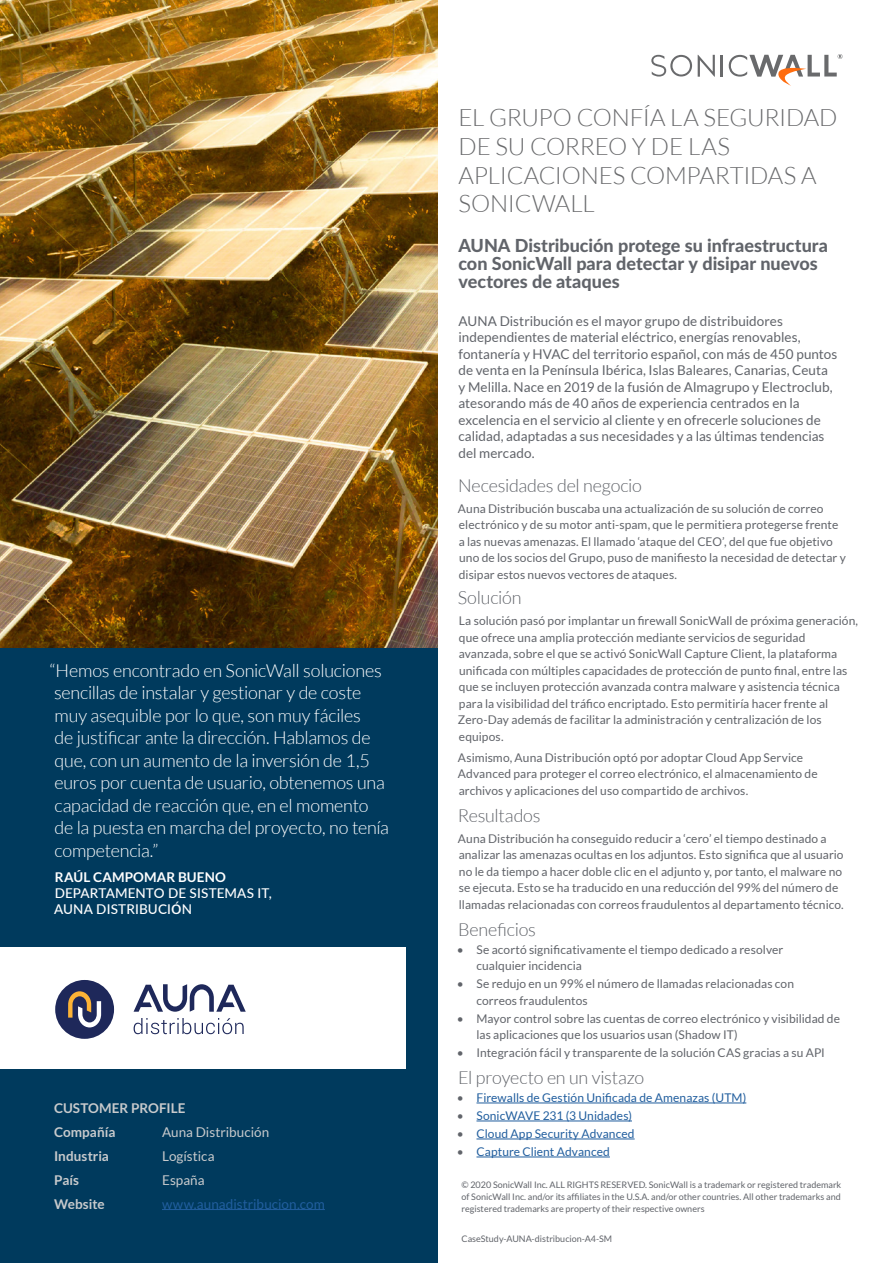
<style>
.page{position:relative;width:893px;height:1263px;background:#fff}
.page>*{position:absolute;margin:0;border:0;box-sizing:border-box;transform-origin:0 0}
.t1{font:300 24px/28.8px "Lato";letter-spacing:-.01em;color:#696a6c}
.t2{font:300 18px/22.5px "Lato";letter-spacing:-.01em;color:#fff}
.t3{font:800 18px/18px "Lato";color:#61646a}
.t4{font:300 18px "Lato";letter-spacing:-.015em;color:#61646a}
.t5{font:13.5px/16.5px "Lato";color:#61646a}
.t6{font:700 13.5px/24px "Lato";letter-spacing:.005em;color:#c8cacc}
.t7{font:500 13.5px/16.2px "Lato";letter-spacing:.01em;color:#fff}
.t8{font:13.5px "Lato";color:#c8cacc}
.t9{font:13.5px "Lato";color:#215e9e}
.t10{font:700 13.5px "Lato";letter-spacing:.01em;color:#fff}
.t11{font:12px/16.5px "Lato";letter-spacing:.005em;color:#61646a}
.t12{font:12px "Lato";letter-spacing:.01em;color:#215e9e}
.t13{font:9px/12px "Lato";color:#61646a;text-align:justify}
.s1{font-family:"Nunito Sans";font-weight:700}
.s2{color:#61646a}
</style>
<div class="page">
<img style="left:0;top:0;width:437px;height:648px">
<hr style="left:476px;top:1102px;width:270px;height:1px;background:#215e9e">
<hr style="left:476px;top:1120px;width:156px;height:1px;background:#215e9e">
<hr style="left:476px;top:1138px;width:159px;height:1px;background:#215e9e">
<hr style="left:476px;top:1156px;width:134px;height:1px;background:#215e9e">
<div style="left:0;top:648px;width:437px;height:615px;background:#003a5d"></div>
<hr style="left:162px;top:1209px;width:163px;height:1px;background:#215e9e">
<div style="left:0;top:947px;width:405px;height:122px;background:#fff"></div>
<svg style="left:698px;top:55px;width:17px;height:22px"></svg>
<hr style="left:721px;top:55px;width:2px;height:22px;background:#696a6c">
<svg style="left:651px;top:55px;width:41px;height:22px"></svg>
<svg style="left:729px;top:54px;width:113px;height:32px"></svg>
<div style="left:55px;top:980px;width:59px;height:59px;background:#1e285a;border-radius:50%"></div>
<svg style="left:68px;top:991px;width:33px;height:36px"></svg>
<svg style="left:134px;top:984px;width:112px;height:28px"></svg>
<svg style="left:134px;top:1018px;width:110px;height:16px"></svg>
<p class="t2" style="left:49px;top:659px;width:341px">“Hemos encontrado en SonicWall soluciones sencillas de instalar y gestionar y de coste muy asequible por lo que, son muy fáciles<br>de justificar ante la dirección. Hablamos de que, con un aumento de la inversión de 1,5 euros por cuenta de usuario, obtenemos una capacidad de reacción que, en el momento<br>de la puesta en marcha del proyecto, no tenía competencia.”</p>
<p class="t10" style="left:55px;top:869px;width:172px">RAÚL CAMPOMAR BUENO</p>
<p class="t7" style="left:54px;top:885px;width:219px">DEPARTAMENTO DE SISTEMAS IT,<br>AUNA DISTRIBUCI<span class="s1">Ó</span>N</p>
<p class="t6" style="left:54px;top:1095px;width:133px">CUSTOMER PROFILE<br>Compañía</p>
<p class="t8" style="left:162px;top:1124px;width:109px">Auna Distribución</p>
<p class="t6" style="left:54px;top:1143px;width:57px">Industria</p>
<p class="t8" style="left:162px;top:1148px;width:54px">Logística</p>
<p class="t6" style="left:54px;top:1167px;width:27px">País</p>
<p class="t8" style="left:162px;top:1172px;width:44px">España</p>
<p class="t6" style="left:54px;top:1191px;width:52px">Website</p>
<p class="t9" style="left:162px;top:1196px;width:164px">www.aunadistribucion.com</p>
<h1 class="t1" style="left:458px;top:103px;width:380px">EL GRUPO CONFÍA LA SEGURIDAD<br>DE SU CORREO Y DE LAS<br>APLICACIONES COMPARTIDAS A<br>SONICWALL</h1>
<h2 class="t3" style="left:458px;top:236px;width:371px">AUNA Distribución protege su infraestructura con SonicWall para detectar y disipar nuevos vectores de ataques</h2>
<p class="t5" style="left:458px;top:312px;width:380px">AUNA Distribución es el mayor grupo de distribuidores independientes de material eléctrico, energías renovables, fontanería y HVAC del territorio español, con más de 450 puntos de venta en la Península Ibérica, Islas Baleares, Canarias, Ceuta y Melilla. Nace en 2019 de la fusión de Almagrupo y Electroclub, atesorando más de 40 años de experiencia centrados en la excelencia en el servicio al cliente y en ofrecerle soluciones de calidad, adaptadas a sus necesidades y a las últimas tendencias del mercado.</p>
<h2 class="t4" style="left:458px;top:475px;width:185px">Necesidades del negocio</h2>
<p class="t11" style="left:458px;top:500px;width:389px">Auna Distribución buscaba una actualización de su solución de correo electrónico y de su motor anti-spam, que le permitiera protegerse frente a las nuevas amenazas. El llamado ‘ataque del CEO’, del que fue objetivo uno de los socios del Grupo, puso de manifiesto la necesidad de detectar y disipar estos nuevos vectores de ataques.</p>
<h2 class="t4" style="left:458px;top:588px;width:65px">Solución</h2>
<p class="t11" style="left:458px;top:612px;width:402px">La solución pasó por implantar un firewall SonicWall de próxima generación, que ofrece una amplia protección mediante servicios de seguridad avanzada, sobre el que se activó SonicWall Capture Client, la plataforma unificada con múltiples capacidades de protección de punto final, entre las que se incluyen protección avanzada contra malware y asistencia técnica para la visibilidad del tráfico encriptado. Esto permitiría hacer frente al Zero-Day además de facilitar la administración y centralización de los equipos.</p>
<p class="t11" style="left:458px;top:749px;width:361px">Asimismo, Auna Distribución optó por adoptar Cloud App Service<br>Advanced para proteger el correo electrónico, el almacenamiento de archivos y aplicaciones del uso compartido de archivos.</p>
<h2 class="t4" style="left:458px;top:805px;width:84px">Resultados</h2>
<p class="t11" style="left:458px;top:830px;width:387px">Auna Distribución ha conseguido reducir a ‘cero’ el tiempo destinado a analizar las amenazas ocultas en los adjuntos. Esto significa que al usuario no le da tiempo a hacer doble clic en el adjunto y, por tanto, el malware no se ejecuta. Esto se ha traducido en una reducción del 99% del número de llamadas relacionadas con correos fraudulentos al departamento técnico.</p>
<h2 class="t4" style="left:458px;top:919px;width:79px">Beneficios</h2>
<p class="t11" style="left:476px;top:941px;width:308px;text-indent:-20px">• Se acortó significativamente el tiempo dedicado a resolver cualquier incidencia</p>
<p class="t11" style="left:476px;top:975px;width:319px;text-indent:-20px">• Se redujo en un 99% el número de llamadas relacionadas con correos fraudulentos</p>
<p class="t11" style="left:476px;top:1010px;width:365px;text-indent:-20px">• Mayor control sobre las cuentas de correo electrónico y visibilidad de las aplicaciones que los usuarios usan (Shadow IT)</p>
<p class="t11" style="left:457px;top:1044px;width:370px">• Integración fácil y transparente de la solución CAS gracias a su API</p>
<h2 class="t4" style="left:458px;top:1068px;width:188px">El proyecto en un vistazo</h2>
<p class="t12" style="left:457px;top:1091px;width:291px"><span class="s2">•</span> Firewalls de Gestión Unificada de Amenazas (UTM)</p>
<p class="t12" style="left:457px;top:1109px;width:177px"><span class="s2">•</span> SonicWAVE 231 (3 Unidades)</p>
<p class="t12" style="left:457px;top:1127px;width:179px"><span class="s2">•</span> Cloud App Security Advanced</p>
<p class="t12" style="left:457px;top:1145px;width:155px"><span class="s2">•</span> Capture Client Advanced</p>
<p class="t13" style="left:461px;top:1179px;width:381px">© 2020 SonicWall Inc. ALL RIGHTS RESERVED. SonicWall is a trademark or registered trademark of SonicWall Inc. and/or its affiliates in the U.S.A. and/or other countries. All other trademarks and registered trademarks are property of their respective owners</p>
<p class="t13" style="left:461px;top:1233px;width:152px">CaseStudy-AUNA-distribucion-A4-SM</p>
</div>
